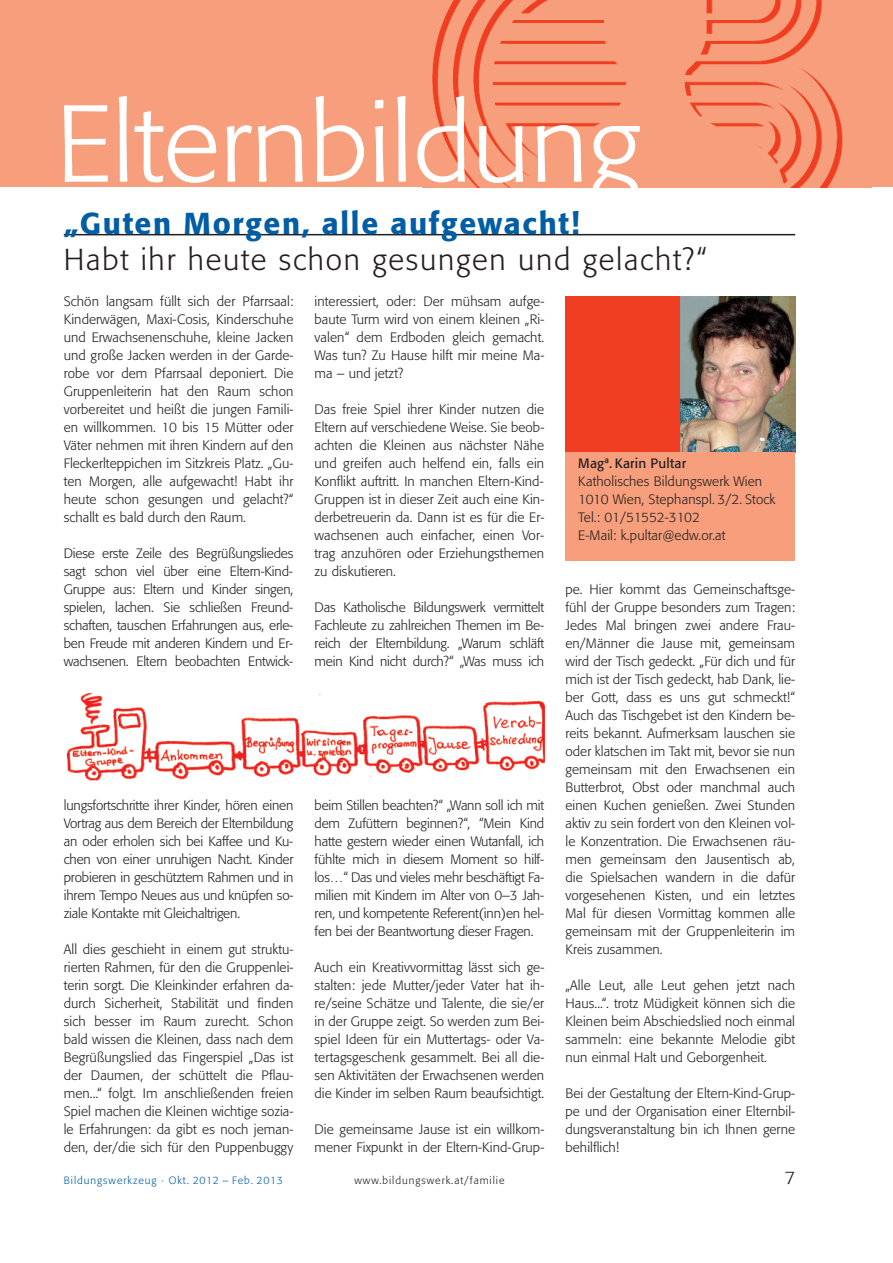
<style>
.page{position:relative;width:893px;height:1263px;background:#fff}
.page>*{position:absolute;margin:0;border:0;box-sizing:border-box;transform-origin:0 0}
.t1{font:300 108px "Formata";color:#fff}
.t2{font:300 30px "Formata";letter-spacing:.06em;color:#231f20}
.t3{font:500 30px "Formata";letter-spacing:.06em;color:#015da4}
.t4{font:300 18px "Formata";color:#231f20}
.t5{font:300 13.5px/18px "Formata";letter-spacing:.005em;color:#231f20;text-align:justify}
.t6{font:13.5px "Formata";letter-spacing:.01em;color:#231f20}
.t7{font:300 10.5px "Formata";letter-spacing:.09em;color:#015da4}
.t8{font:300 10.5px "Formata";letter-spacing:.095em;color:#231f20}
</style>
<div class="page">
<div style="left:0;top:0;width:893px;height:187px;background:#f79f7c"></div>
<img style="left:432px;top:0;width:411px;height:187px">
<hr style="left:64px;top:234px;width:731px;height:1px;background:#231f20">
<div style="left:566px;top:296px;width:114px;height:157px;background:#ef3e22"></div>
<img style="left:680px;top:296px;width:115px;height:157px">
<div style="left:566px;top:453px;width:229px;height:108px;background:#f79f7c"></div>
<img style="left:66px;top:693px;width:478px;height:87px">
<h1 class="t1" style="left:56px;top:98px;width:586px">Elternbildung</h1>
<h2 class="t3" style="left:64px;top:211px;width:517px">„Guten Morgen, alle aufgewacht!</h2>
<h2 class="t2" style="left:64px;top:247px;width:644px">Habt ihr heute schon gesungen und gelacht?“</h2>
<p class="t5" style="left:64px;top:293px;width:231px">Schön langsam füllt sich der Pfarrsaal:<br>Kinderwägen, Maxi-Cosis, Kinderschuhe und Erwachsenenschuhe, kleine Jacken und große Jacken werden in der Garde&shy;robe vor dem Pfarrsaal deponiert. Die Gruppenleiterin hat den Raum schon vorbereitet und heißt die jungen Famili&shy;en willkommen. 10 bis 15 Mütter oder Väter nehmen mit ihren Kindern auf den Fleckerlteppichen im Sitzkreis Platz. „Gu&shy;ten Morgen, alle aufgewacht! Habt ihr heute schon gesungen und gelacht?“ schallt es bald durch den Raum.</p>
<p class="t5" style="left:64px;top:545px;width:231px">Diese erste Zeile des Begrüßungsliedes sagt schon viel über eine Eltern-Kind-Gruppe aus: Eltern und Kinder singen, spielen, lachen. Sie schließen Freund&shy;schaften, tauschen Erfahrungen aus, erle&shy;ben Freude mit anderen Kindern und Er&shy;wachsenen. Eltern beobachten Entwick-</p>
<p class="t5" style="left:315px;top:293px;width:231px">interessiert, oder: Der mühsam aufge&shy;baute Turm wird von einem kleinen „Ri&shy;valen“ dem Erdboden gleich gemacht.<br>Was tun? Zu Hause hilft mir meine Ma&shy;ma – und jetzt?</p>
<p class="t5" style="left:315px;top:401px;width:231px">Das freie Spiel ihrer Kinder nutzen die Eltern auf verschiedene Weise. Sie beob&shy;achten die Kleinen aus nächster Nähe und greifen auch helfend ein, falls ein Konflikt auftritt. In manchen Eltern-Kind-Gruppen ist in dieser Zeit auch eine Kin&shy;derbetreuerin da. Dann ist es für die Er&shy;wachsenen auch einfacher, einen Vor&shy;trag anzuhören oder Erziehungsthemen zu diskutieren.</p>
<p class="t5" style="left:315px;top:599px;width:231px">Das Katholische Bildungswerk vermittelt Fachleute zu zahlreichen Themen im Be&shy;reich der Elternbildung. „Warum schläft mein Kind nicht durch?“ „Was muss ich</p>
<p class="t5" style="left:64px;top:797px;width:231px">lungsfortschritte ihrer Kinder, hören einen Vortrag aus dem Bereich der Elternbildung an oder erholen sich bei Kaffee und Ku&shy;chen von einer unruhigen Nacht. Kinder probieren in geschütztem Rahmen und in ihrem Tempo Neues aus und knüpfen so&shy;ziale Kontakte mit Gleichaltrigen.</p>
<p class="t5" style="left:64px;top:941px;width:231px">All dies geschieht in einem gut struktu&shy;rierten Rahmen, für den die Gruppenlei&shy;terin sorgt. Die Kleinkinder erfahren da&shy;durch Sicherheit, Stabilität und finden sich besser im Raum zurecht. Schon bald wissen die Kleinen, dass nach dem Begrüßungslied das Fingerspiel „Das ist der Daumen, der schüttelt die Pflau&shy;men...“ folgt. Im anschließenden freien Spiel machen die Kleinen wichtige sozia&shy;le Erfahrungen: da gibt es noch jeman&shy;den, der/die sich für den Puppenbuggy</p>
<p class="t5" style="left:315px;top:797px;width:231px">beim Stillen beachten?“ „Wann soll ich mit dem Zufüttern beginnen?“, “Mein Kind hatte gestern wieder einen Wutanfall, ich fühlte mich in diesem Moment so hilf&shy;los…“ Das und vieles mehr beschäftigt Fa&shy;milien mit Kindern im Alter von 0–3 Jah&shy;ren, und kompetente Referent(inn)en hel&shy;fen bei der Beantwortung dieser Fragen.</p>
<p class="t5" style="left:315px;top:959px;width:231px">Auch ein Kreativvormittag lässt sich ge&shy;stalten: jede Mutter/jeder Vater hat ih&shy;re/seine Schätze und Talente, die sie/er in der Gruppe zeigt. So werden zum Bei&shy;spiel Ideen für ein Muttertags- oder Va&shy;tertagsgeschenk gesammelt. Bei all die&shy;sen Aktivitäten der Erwachsenen werden die Kinder im selben Raum beaufsichtigt.</p>
<p class="t5" style="left:315px;top:1121px;width:231px">Die gemeinsame Jause ist ein willkom&shy;mener Fixpunkt in der Eltern-Kind-Grup-</p>
<p class="t6" style="left:578px;top:458px;width:109px">Magª. Karin Pultar</p>
<p class="t5" style="left:578px;top:473px;width:199px;text-align:left">Katholisches Bildungswerk Wien<br>1010 Wien, Stephanspl. 3/2. Stock<br>Tel.: 01/51552-3102<br>E-Mail: k.pultar@edw.or.at</p>
<p class="t5" style="left:565px;top:581px;width:231px">pe. Hier kommt das Gemeinschaftsge&shy;fühl der Gruppe besonders zum Tragen:<br>Jedes Mal bringen zwei andere Frau&shy;en/Männer die Jause mit, gemeinsam wird der Tisch gedeckt. „Für dich und für mich ist der Tisch gedeckt, hab Dank, lie&shy;ber Gott, dass es uns gut schmeckt!“ Auch das Tischgebet ist den Kindern be&shy;reits bekannt. Aufmerksam lauschen sie oder klatschen im Takt mit, bevor sie nun gemeinsam mit den Erwachsenen ein Butterbrot, Obst oder manchmal auch einen Kuchen genießen. Zwei Stunden aktiv zu sein fordert von den Kleinen vol&shy;le Konzentration. Die Erwachsenen räu&shy;men gemeinsam den Jausentisch ab, die Spielsachen wandern in die dafür vorgesehenen Kisten, und ein letztes Mal für diesen Vormittag kommen alle gemeinsam mit der Gruppenleiterin im Kreis zusammen.</p>
<p class="t5" style="left:565px;top:977px;width:231px">„Alle Leut, alle Leut gehen jetzt nach Haus...“. trotz Müdigkeit können sich die Kleinen beim Abschiedslied noch einmal sammeln: eine bekannte Melodie gibt nun einmal Halt und Geborgenheit.</p>
<p class="t5" style="left:565px;top:1085px;width:231px">Bei der Gestaltung der Eltern-Kind-Grup&shy;pe und der Organisation einer Elternbil&shy;dungsveranstaltung bin ich Ihnen gerne behilflich!</p>
<p class="t7" style="left:64px;top:1176px;width:220px">Bildungswerkzeug · Okt. 2012 – Feb. 2013</p>
<p class="t8" style="left:355px;top:1176px;width:151px">www.bildungswerk.at/familie</p>
<h3 class="t4" style="left:785px;top:1170px;width:12px">7</h3>
</div>
